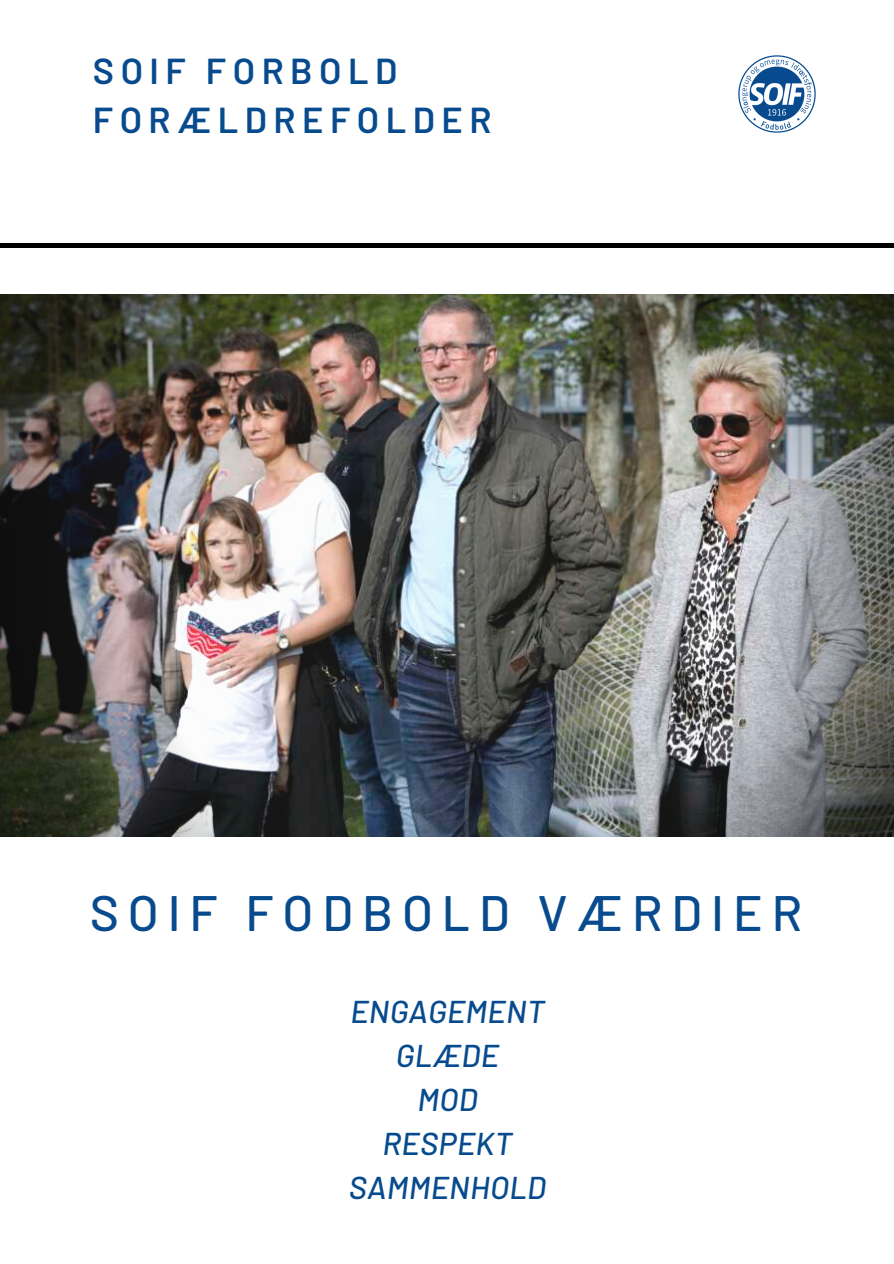
<style>
.page{position:relative;width:894px;height:1264px;background:#fff}
.page>*{position:absolute;margin:0;border:0;box-sizing:border-box;transform-origin:0 0}
.t1{font:500 49.65px "Barlow";letter-spacing:.18em;color:#074b8e}
.t2{font:600 36px "Barlow";letter-spacing:.18em;color:#074b8e}
.t3{font:italic 500 31.5px "Barlow";letter-spacing:.01em;color:#074b8e}
</style>
<div class="page">
<div style="left:0;top:243px;width:893px;height:5px;background:#000"></div>
<img style="left:0;top:294px;width:893px;height:543px">
<img style="left:738px;top:55px;width:78px;height:78px">
<p class="t2" style="left:93px;top:48px;width:306px">SOIF FORBOLD</p>
<p class="t2" style="left:93px;top:97px;width:400px">FORÆLDREFOLDER</p>
<p class="t1" style="left:90px;top:881px;width:713px">SOIF FODBOLD VÆRDIER</p>
<p class="t3" style="left:350px;top:991px;width:196px">ENGAGEMENT</p>
<p class="t3" style="left:396px;top:1035px;width:104px">GLÆDE</p>
<p class="t3" style="left:417px;top:1079px;width:62px">MOD</p>
<p class="t3" style="left:382px;top:1123px;width:131px">RESPEKT</p>
<p class="t3" style="left:349px;top:1167px;width:199px">SAMMENHOLD</p>
</div>
